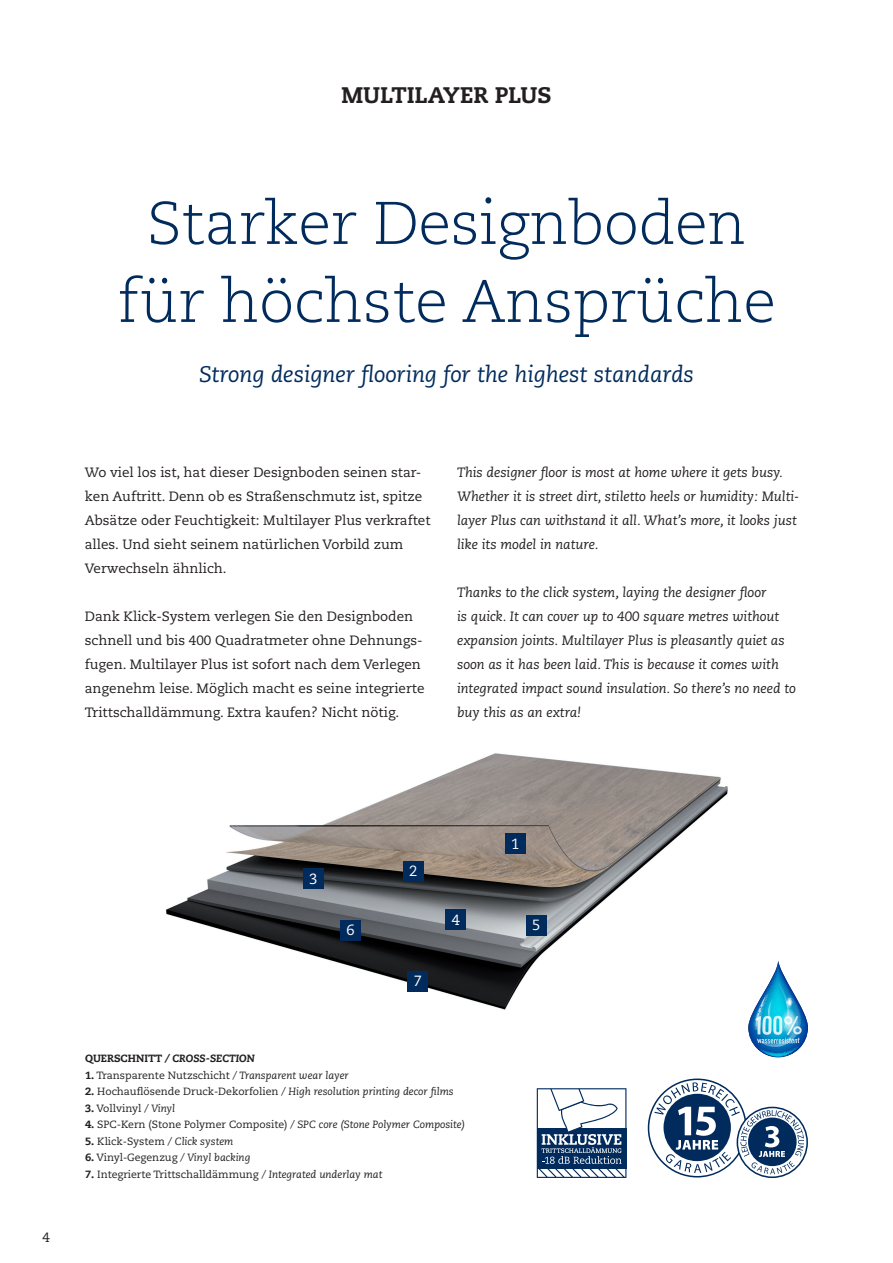
<style>
.page{position:relative;width:893px;height:1263px;background:#fff}
.page>*{position:absolute;margin:0;border:0;box-sizing:border-box;transform-origin:0 0}
.t1{font:300 60px "Caecilia";color:#002b5c}
.t2{font:italic 22.5px "Caecilia";color:#002b5c}
.t3{font:800 22.5px "Caecilia";letter-spacing:-.005em;color:#231f20}
.t4{font:14.7px "Caecilia";color:#fff}
.t5{font:italic 13.5px/24px "Caecilia";color:#231f20}
.t6{font:13.5px/24px "Caecilia";color:#231f20}
.t7{font:10.5px "Caecilia";color:#231f20}
.t8{font:italic 10.5px "Caecilia";color:#231f20}
.t9{font:italic 800 10.5px "Caecilia";color:#231f20}
.s1{font-style:normal}
.s2{font-weight:800}
.s3{font-style:italic}
.s4{font-weight:800;font-style:normal}
</style>
<div class="page">
<img style="left:166px;top:753px;width:562px;height:257px">
<div style="left:505px;top:833px;width:21px;height:21px;background:#002b5c"></div>
<div style="left:403px;top:860px;width:21px;height:21px;background:#002b5c"></div>
<div style="left:303px;top:868px;width:21px;height:21px;background:#002b5c"></div>
<div style="left:445px;top:909px;width:21px;height:21px;background:#002b5c"></div>
<div style="left:526px;top:915px;width:21px;height:21px;background:#002b5c"></div>
<div style="left:340px;top:920px;width:21px;height:21px;background:#002b5c"></div>
<div style="left:408px;top:971px;width:20px;height:21px;background:#002b5c"></div>
<svg style="left:748px;top:960px;width:60px;height:97px"></svg>
<svg style="left:648px;top:1078px;width:160px;height:100px"></svg>
<svg style="left:537px;top:1088px;width:89px;height:90px"></svg>
<p class="t3" style="left:341px;top:81px;width:212px">MULTILAYER PLUS</p>
<p class="t1" style="left:147px;top:189px;width:601px">Starker Designboden</p>
<p class="t1" style="left:117px;top:267px;width:660px">für höchste Ansprüche</p>
<p class="t2" style="left:199px;top:361px;width:496px">Strong designer flooring for the highest standards</p>
<p class="t6" style="left:85px;top:460px;width:347px">Wo viel los ist, hat dieser Designboden seinen star&shy;ken Auftritt. Denn ob es Straßenschmutz ist, spitze Absätze oder Feuchtigkeit: Multilayer Plus verkraftet alles. Und sieht seinem natürlichen Vorbild zum Verwechseln ähnlich.</p>
<p class="t6" style="left:85px;top:604px;width:341px">Dank Klick-System verlegen Sie den Designboden schnell und bis 400 Quadratmeter ohne Dehnungs&shy;fugen. Multilayer Plus ist sofort nach dem Verlegen angenehm leise. Möglich macht es seine integrierte Trittschalldämmung. Extra kaufen? Nicht nötig.</p>
<p class="t5" style="left:457px;top:460px;width:344px">This designer floor is most at home where it gets busy.<br>Whether it is street dirt, stiletto heels or humidity: Multi&shy;layer Plus can withstand it all. What’s more, it looks just like its model in nature.</p>
<p class="t5" style="left:457px;top:580px;width:340px">Thanks to the click system, laying the designer floor<br>is quick. It can cover up to 400 square metres without expansion joints. Multilayer Plus is pleasantly quiet as soon as it has been laid. This is because it comes with integrated impact sound insulation. So there’s no need to buy this as an extra!</p>
<p class="t6" style="left:43px;top:1225px;width:9px">4</p>
<p class="t4" style="left:309px;top:870px;width:10px">3</p>
<p class="t4" style="left:346px;top:921px;width:10px">6</p>
<p class="t4" style="left:409px;top:862px;width:10px">2</p>
<p class="t4" style="left:414px;top:973px;width:10px">7</p>
<p class="t4" style="left:452px;top:911px;width:10px">4</p>
<p class="t9" style="left:85px;top:1052px;width:171px"><span class="s1">QUERSCHNITT</span> / CROSS-SECTION</p>
<p class="t7" style="left:85px;top:1069px;width:265px"><span class="s2">1.</span> Transparente Nutzschicht <span class="s3">/ Transparent wear layer</span></p>
<p class="t8" style="left:85px;top:1086px;width:370px"><span class="s4">2.</span> <span class="s1">Hochauflösende Druck-Dekorfolien</span> / High resolution printing decor films</p>
<p class="t7" style="left:85px;top:1102px;width:92px"><span class="s2">3.</span> Vollvinyl <span class="s3">/ Vinyl</span></p>
<p class="t7" style="left:85px;top:1119px;width:382px"><span class="s2">4.</span> SPC-Kern (Stone Polymer Composite) <span class="s3">/ SPC core (Stone Polymer Composite)</span></p>
<p class="t7" style="left:85px;top:1135px;width:150px"><span class="s2">5.</span> Klick-System <span class="s3">/ Click system</span></p>
<p class="t7" style="left:85px;top:1152px;width:167px"><span class="s2">6.</span> Vinyl-Gegenzug <span class="s3">/ Vinyl backing</span></p>
<p class="t7" style="left:85px;top:1168px;width:299px"><span class="s2">7.</span> Integrierte Trittschalldämmung <span class="s3">/ Integrated underlay mat</span></p>
<p class="t4" style="left:511px;top:835px;width:10px">1</p>
<p class="t4" style="left:532px;top:917px;width:10px">5</p>
</div>
